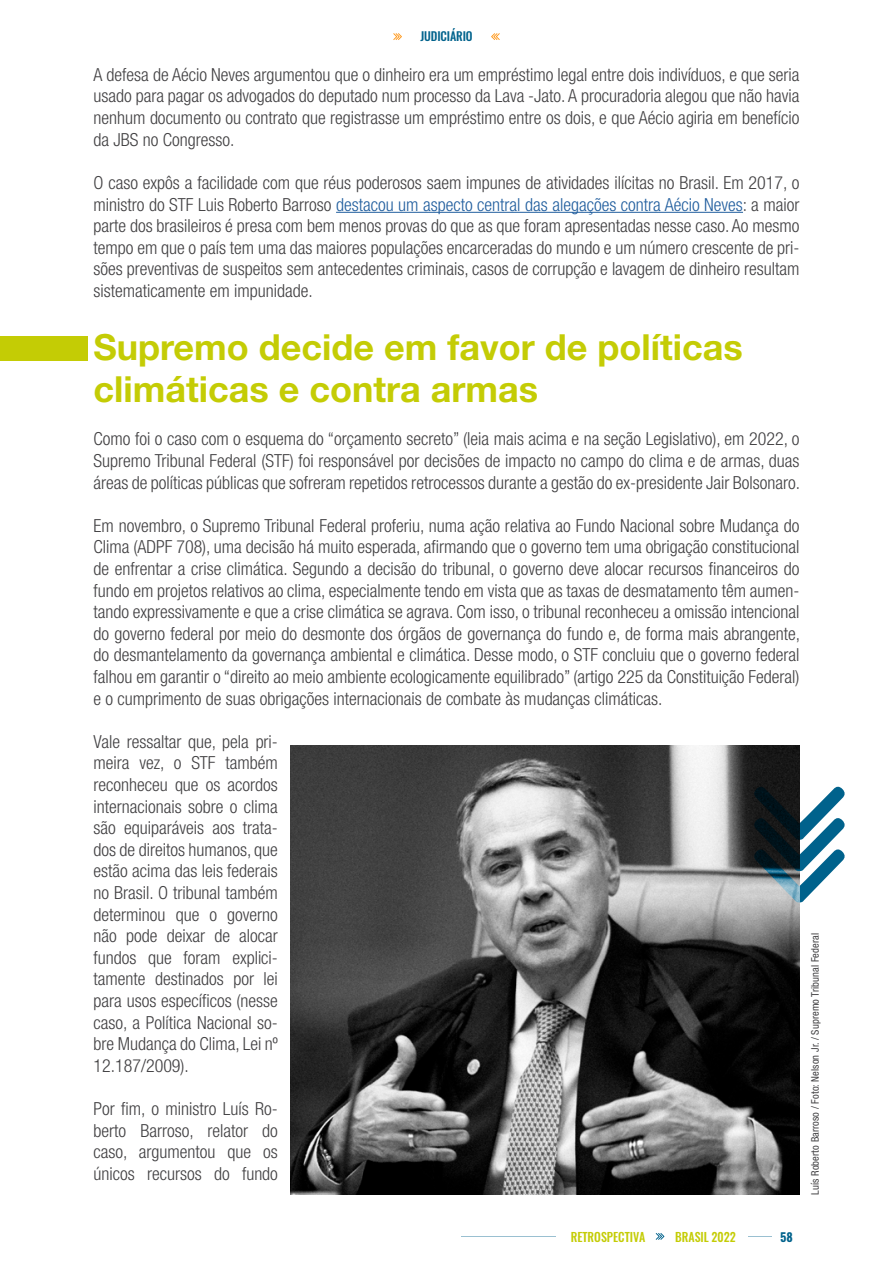
<style>
.page{position:relative;width:893px;height:1263px;background:#fff}
.page>*{position:absolute;margin:0;border:0;box-sizing:border-box;transform-origin:0 0}
.t1{font:700 36px/41.8px "Helvetica Neue LT Std";color:#c4cc05}
.t2{font:300 condensed 18px/21.6px "Helvetica Neue LT Std";color:#414042;text-align:justify}
.t3{font:500 12.3px "Oswald";color:#c4cc05}
.t4{font:500 12px "Oswald";letter-spacing:-.01em;color:#00628c}
.t5{font:700 12px "Oswald";color:#00628c}
.t6{font:condensed 10.5px "Helvetica Neue LT Std";letter-spacing:.01em;color:#414042}
.s1{color:#215e9e}
</style>
<div class="page">
<hr style="left:461px;top:1236px;width:95px;height:1px;background:#00628c">
<svg style="left:748px;top:1236px;width:24px;height:1px"></svg>
<svg style="left:656px;top:1233px;width:8px;height:7px"></svg>
<hr style="left:336px;top:212px;width:407px;height:1px;background:#215e9e">
<div style="left:0;top:336px;width:87px;height:25px;background:#c4cc05"></div>
<img style="left:291px;top:745px;width:508px;height:450px">
<svg style="left:393px;top:33px;width:9px;height:7px"></svg>
<svg style="left:491px;top:33px;width:9px;height:7px"></svg>
<svg style="left:753px;top:786px;width:92px;height:117px"></svg>
<p class="t4" style="left:420px;top:28px;width:54px">JUDICIÁRIO</p>
<p class="t2" style="left:94px;top:64px;width:707px">A defesa de Aécio Neves argumentou que o dinheiro era um empréstimo legal entre dois indivíduos, e que seria usado para pagar os advogados do deputado num processo da Lava -Jato. A procuradoria alegou que não havia nenhum documento ou contrato que registrasse um empréstimo entre os dois, e que Aécio agiria em benefício da JBS no Congresso.</p>
<p class="t2" style="left:94px;top:172px;width:707px">O caso expôs a facilidade com que réus poderosos saem impunes de atividades ilícitas no Brasil. Em 2017, o ministro do STF Luis Roberto Barroso <span class="s1">destacou um aspecto central das alegações contra Aécio Neves</span>: a maior parte dos brasileiros é presa com bem menos provas do que as que foram apresentadas nesse caso. Ao mesmo tempo em que o país tem uma das maiores populações encarceradas do mundo e um número crescente de pri&shy;sões preventivas de suspeitos sem antecedentes criminais, casos de corrupção e lavagem de dinheiro resultam sistematicamente em impunidade.</p>
<h1 class="t1" style="left:94px;top:326px;width:651px">Supremo decide em favor de políticas climáticas e contra armas</h1>
<p class="t2" style="left:94px;top:428px;width:708px">Como foi o caso com o esquema do “orçamento secreto” (leia mais acima e na seção Legislativo), em 2022, o Supremo Tribunal Federal (STF) foi responsável por decisões de impacto no campo do clima e de armas, duas áreas de políticas públicas que sofreram repetidos retrocessos durante a gestão do ex-presidente Jair Bolsonaro.</p>
<p class="t2" style="left:94px;top:514px;width:708px">Em novembro, o Supremo Tribunal Federal proferiu, numa ação relativa ao Fundo Nacional sobre Mudança do Clima (ADPF 708), uma decisão há muito esperada, afirmando que o governo tem uma obrigação constitucional de enfrentar a crise climática. Segundo a decisão do tribunal, o governo deve alocar recursos financeiros do fundo em projetos relativos ao clima, especialmente tendo em vista que as taxas de desmatamento têm aumen&shy;tando expressivamente e que a crise climática se agrava. Com isso, o tribunal reconheceu a omissão intencional do governo federal por meio do desmonte dos órgãos de governança do fundo e, de forma mais abrangente, do desmantelamento da governança ambiental e climática. Desse modo, o STF concluiu que o governo federal falhou em garantir o “direito ao meio ambiente ecologicamente equilibrado” (artigo 225 da Constituição Federal) e o cumprimento de suas obrigações internacionais de combate às mudanças climáticas.</p>
<p class="t2" style="left:94px;top:730px;width:186px">Vale ressaltar que, pela pri&shy;meira vez, o STF também reconheceu que os acordos internacionais sobre o clima são equiparáveis aos trata&shy;dos de direitos humanos, que estão acima das leis federais no Brasil. O tribunal também determinou que o governo não pode deixar de alocar fundos que foram explici&shy;tamente destinados por lei para usos específicos (nesse caso, a Política Nacional so&shy;bre Mudança do Clima, Lei nº 12.187/2009).</p>
<p class="t2" style="left:94px;top:1098px;width:186px">Por fim, o ministro Luís Ro&shy;berto Barroso, relator do caso, argumentou que os únicos recursos do fundo</p>
<p class="t6" style="left:809px;top:1195px;width:263px;rotate:-90deg">Luís Roberto Barroso / Foto: Nelson Jr. / Supremo Tribunal Federal</p>
<p class="t3" style="left:571px;top:1228px;width:76px">RETROSPECTIVA</p>
<p class="t3" style="left:675px;top:1228px;width:62px">BRASIL 2022</p>
<p class="t5" style="left:780px;top:1228px;width:14px">58</p>
</div>
